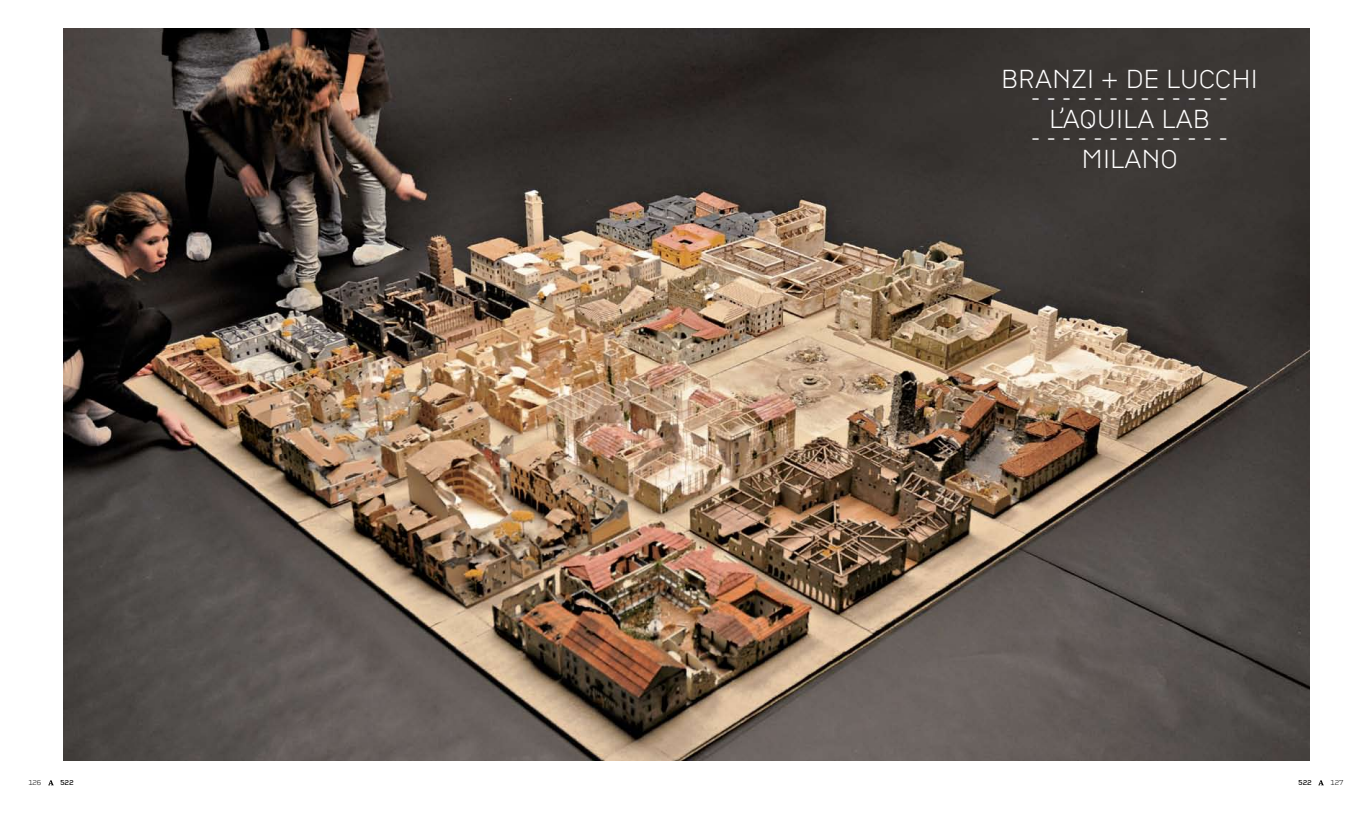
<style>
.page{position:relative;width:1372px;height:814px;background:#fff}
.page>*{position:absolute;margin:0;border:0;box-sizing:border-box;transform-origin:0 0}
.t1{font:29.1px/21.8px "CP Company TT Light";letter-spacing:-.02em;color:#fff;text-align:center}
.t2{font:8px "CP Company TT Light";letter-spacing:-.025em;color:#000}
.t3{font:8px "CP Company TT Regular";letter-spacing:-.025em;color:#000}
</style>
<div class="page">
<img style="left:64px;top:28px;width:1246px;height:732px">
<svg style="left:48px;top:780px;width:6px;height:5px"></svg>
<svg style="left:1318px;top:780px;width:6px;height:5px"></svg>
<p class="t1" style="left:1001px;top:70px;width:259px">BRANZI + DE LUCCHI</p>
<p class="t1" style="left:1031px;top:88px;width:198px">- - - - - - - - - - - - -<br>L’AQUILA LAB</p>
<p class="t1" style="left:1031px;top:128px;width:198px">- - - - - - - - - - - - -<br>MILANO</p>
<p class="t2" style="left:28px;top:778px;width:15px">126</p>
<p class="t3" style="left:60px;top:778px;width:15px">522</p>
<p class="t3" style="left:1298px;top:778px;width:15px">522</p>
<p class="t2" style="left:1331px;top:778px;width:15px">127</p>
</div>
